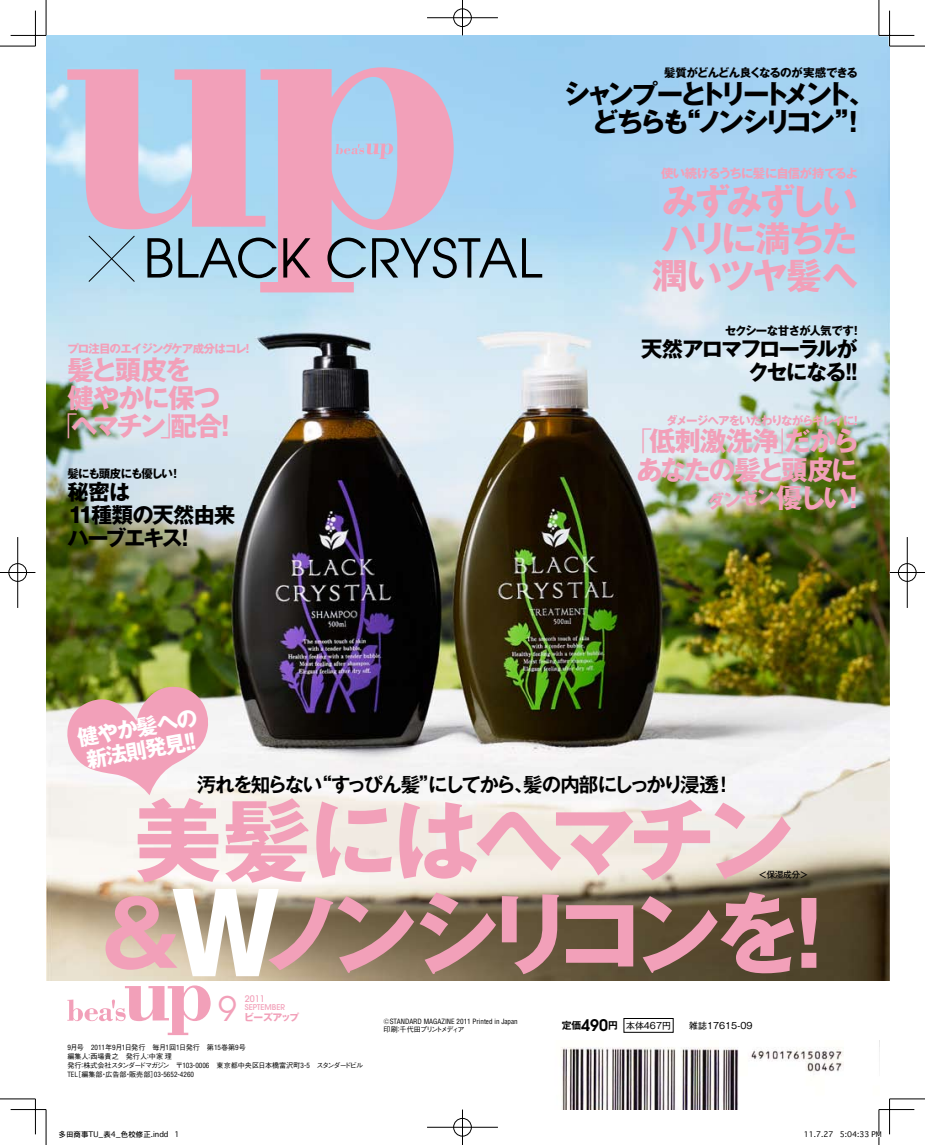
<style>
.page{position:relative;width:925px;height:1145px;background:#fff}
.page>*{position:absolute;margin:0;border:0;box-sizing:border-box;transform-origin:0 0}
.t1{font:700 88.62px/93.5px "Gothic MB101 Pro";letter-spacing:-.11em;color:#f2a0b9;text-align:center}
.t2{font:53.12px "Avant Garde";color:#000}
.t3{font:700 35.38px/37.2px "Gothic MB101 Pro";letter-spacing:-.065em;color:#f2a0b9;text-align:justify}
.t4{font:33.62px "Avant Garde";color:#f2a0b9}
.t5{font:700 26.62px/28.4px "Gothic MB101 Pro";letter-spacing:-.05em;color:#f2a0b9}
.t6{font:700 26.62px/28.4px "Gothic MB101 Pro";letter-spacing:-.15em;color:#000}
.t7{font:700 26.62px/28.4px "Gothic MB101 Pro";letter-spacing:-.1em;color:#f2a0b9}
.t8{font:300 26.62px "Gothic MB101 Pro";color:#f2a0b9}
.t9{font:700 21.25px/23px "Gothic MB101 Pro";letter-spacing:-.08em;color:#000}
.t10{font:700 21.25px/23px "Gothic MB101 Pro";color:#fff}
.t11{font:700 21.25px "Gothic MB101 Pro";letter-spacing:-.04em;color:#000}
.t12{font:700 19.5px "Gothic MB101 Pro De";letter-spacing:-.085em;color:#000}
.t13{font:700 17.75px "Gothic MB101 Pro";color:#f2a0b9}
.t14{font:600 16px "Avant Garde";color:#000}
.t15{font:700 12.38px "Gothic MB101 Pro";letter-spacing:-.06em;color:#f2a0b9}
.t16{font:700 11.5px "Gothic MB101 Pro";letter-spacing:-.085em;color:#f2a0b9}
.t17{font:700 11.5px "Gothic MB101 Pro";letter-spacing:-.06em;color:#000}
.t18{font:700 11.5px "Gothic MB101 Pro";letter-spacing:-.105em;color:#000}
.t19{font:700 9.75px "Gothic MB101 Pro";letter-spacing:-.03em;color:#f2a0b9}
.t20{font:700 9.75px "Gothic MB101 Pro De";color:#000}
.t21{font:500 9px "Avant Garde";color:#f2a0b9}
.t22{font:8.88px "Gothic MB101 Pro";color:#000}
.t23{font:700 8.88px "Futo Go B101 Pro";color:#000}
.t24{font:500 7.88px "Avant Garde";color:#f2a0b9}
.t25{font:7.5px "Osaka";color:#000}
.t26{font:condensed 7.12px "Helvetica LT Std";color:#000}
.t27{font:500 7.12px "Gothic BBB Pro";color:#000}
.t28{font:500 7.12px "Gothic BBB Pro";letter-spacing:-.14em;color:#000}
.t29{font:500 7.12px "Gothic BBB Pro";letter-spacing:-.175em;color:#000}
.t30{font:500 7.12px "Gothic BBB Pro";letter-spacing:-.195em;color:#000}
.s1{font-weight:300}
.s2{font-size:110.75px;color:#fff}
.s3{font-family:"Helvetica LT Std";font-weight:400;font-stretch:condensed}
.s4{font-family:"Gothic BBB Pro";font-weight:500;font-stretch:normal}
</style>
<div class="page">
<img style="left:46px;top:35px;width:843px;height:945px">
<img style="left:561px;top:1047px;width:283px;height:62px">
<svg style="left:67px;top:69px;width:193px;height:160px;background:#d5b8d1"></svg>
<svg style="left:260px;top:67px;width:194px;height:225px;background:#cebbd5"></svg>
<div style="left:624px;top:1018px;width:49px;height:14px;border:1px solid #000"></div>
<svg style="left:67px;top:985px;width:144px;height:50px"></svg>
<svg style="left:88px;top:235px;width:47px;height:47px;background:#a6cfe4"></svg>
<svg style="left:64px;top:686px;width:147px;height:109px"></svg>
<hr style="left:888px;top:11px;width:2px;height:35px;background:#fff">
<hr style="left:0;top:46px;width:35px;height:1px;background:#000">
<hr style="left:889px;top:46px;width:36px;height:1px;background:#000">
<hr style="left:0;top:1098px;width:35px;height:1px;background:#000">
<hr style="left:889px;top:1098px;width:36px;height:1px;background:#000">
<hr style="left:46px;top:0;width:1px;height:35px;background:#000">
<hr style="left:46px;top:1109px;width:1px;height:35px;background:#000">
<hr style="left:879px;top:0;width:1px;height:35px;background:#000">
<hr style="left:879px;top:1109px;width:1px;height:35px;background:#000">
<hr style="left:11px;top:35px;width:35px;height:1px;background:#000">
<hr style="left:879px;top:35px;width:35px;height:1px;background:#000">
<hr style="left:11px;top:1109px;width:35px;height:1px;background:#000">
<hr style="left:879px;top:1109px;width:35px;height:1px;background:#000">
<hr style="left:35px;top:11px;width:1px;height:35px;background:#000">
<hr style="left:35px;top:1098px;width:1px;height:36px;background:#000">
<hr style="left:889px;top:11px;width:1px;height:35px;background:#000">
<hr style="left:889px;top:1098px;width:1px;height:36px;background:#000">
<div style="left:453px;top:8px;width:19px;height:19px;border:2px solid #fff;border-radius:50%"></div>
<hr style="left:427px;top:17px;width:71px;height:2px;background:#fff">
<div style="left:453px;top:9px;width:18px;height:18px;border:1px solid #000;border-radius:50%"></div>
<hr style="left:427px;top:18px;width:71px;height:1px;background:#000">
<hr style="left:462px;top:0;width:1px;height:35px;background:#000">
<div style="left:453px;top:1117px;width:19px;height:20px;border:2px solid #fff;border-radius:50%"></div>
<hr style="left:427px;top:1126px;width:71px;height:2px;background:#fff">
<div style="left:453px;top:1118px;width:18px;height:18px;border:1px solid #000;border-radius:50%"></div>
<hr style="left:427px;top:1127px;width:71px;height:1px;background:#000">
<hr style="left:462px;top:1109px;width:1px;height:35px;background:#000">
<div style="left:8px;top:562px;width:19px;height:20px;border:2px solid #fff;border-radius:50%"></div>
<hr style="left:0;top:571px;width:35px;height:2px;background:#fff">
<hr style="left:17px;top:537px;width:2px;height:71px;background:#fff">
<div style="left:9px;top:563px;width:18px;height:18px;border:1px solid #000;border-radius:50%"></div>
<hr style="left:0;top:572px;width:35px;height:1px;background:#000">
<hr style="left:18px;top:537px;width:1px;height:71px;background:#000">
<div style="left:897px;top:562px;width:20px;height:20px;border:2px solid #fff;border-radius:50%"></div>
<hr style="left:889px;top:571px;width:36px;height:2px;background:#fff">
<hr style="left:906px;top:537px;width:2px;height:71px;background:#fff">
<div style="left:898px;top:563px;width:18px;height:18px;border:1px solid #000;border-radius:50%"></div>
<hr style="left:889px;top:572px;width:36px;height:1px;background:#000">
<hr style="left:907px;top:537px;width:1px;height:71px;background:#000">
<svg style="left:878px;top:1130px;width:2px;height:8px"></svg>
<h3 class="t17" style="left:664px;top:64px;width:195px">髪質がどんどん良くなるのが実感できる</h3>
<h3 class="t6" style="left:674px;top:76px;width:203px;text-indent:-111px">シャンプーとトリートメント、“ノンシリコン !“</h3>
<h3 class="t6" style="left:592px;top:105px;width:99px">どちらも</h3>
<h2 class="t2" style="left:144px;top:227px;width:400px">BLACK CRYSTAL</h2>
<h3 class="t16" style="left:67px;top:339px;width:181px">プロ注目のエイジングケア成分はコレ</h3>
<h3 class="t5" style="left:67px;top:352px;width:164px">髪と頭皮を<br>健やかに保つヘマチン配合!</h3>
<h3 class="t16" style="left:242px;top:339px;width:13px">!</h3>
<h3 class="t8" style="left:51px;top:404px;width:28px">「</h3>
<h3 class="t8" style="left:160px;top:404px;width:28px">」</h3>
<h3 class="t18" style="left:67px;top:464px;width:107px">髪にも頭皮にも優しい</h3>
<h3 class="t9" style="left:67px;top:478px;width:64px">秘密は</h3>
<h3 class="t11" style="left:67px;top:497px;width:169px">11種類の天然由来</h3>
<h3 class="t9" style="left:174px;top:524px;width:23px">!</h3>
<h3 class="t17" style="left:169px;top:464px;width:13px">!</h3>
<h3 class="t9" style="left:67px;top:524px;width:117px">ハーブエキス</h3>
<h3 class="t10" style="left:171px;top:707px;width:26px;text-indent:-98px;rotate:-10deg">健やか髪への!!</h3>
<h3 class="t10" style="left:84px;top:746px;width:102px;rotate:-10deg">新法則発見</h3>
<h3 class="t15" style="left:661px;top:163px;width:198px">使い続けるうちに髪に自信が持てるよ</h3>
<h3 class="t3" style="left:652px;top:178px;width:207px">みずみずしいハリに満ちた潤いツヤ髪へ</h3>
<h3 class="t17" style="left:725px;top:321px;width:131px">セクシーな甘さが人気です</h3>
<h3 class="t9" style="left:838px;top:335px;width:28px;text-indent:-197px">天然アロマフローラルが!!</h3>
<h3 class="t17" style="left:850px;top:321px;width:13px">!</h3>
<h3 class="t9" style="left:748px;top:358px;width:100px">クセになる</h3>
<h3 class="t16" style="left:666px;top:411px;width:190px">ダメージヘアをいたわりながらキレイに</h3>
<h3 class="t5" style="left:626px;top:424px;width:235px"><span class="s1">「</span>低刺激洗浄だから</h3>
<h3 class="t16" style="left:850px;top:411px;width:13px">!</h3>
<h3 class="t8" style="left:773px;top:419px;width:28px">」</h3>
<h3 class="t7" style="left:840px;top:452px;width:28px;text-indent:-204px">あなたの髪と頭皮に!</h3>
<h3 class="t13" style="left:706px;top:487px;width:69px;rotate:-5deg">ダンゼン</h3>
<h3 class="t5" style="left:776px;top:480px;width:75px">優しい</h3>
<h3 class="t12" style="left:312px;top:768px;width:408px">“すっぴん髪にしてから髪の内部にしっかり浸透</h3>
<h3 class="t12" style="left:197px;top:768px;width:127px">汚れを知らない</h3>
<h3 class="t12" style="left:419px;top:768px;width:21px">”</h3>
<h3 class="t12" style="left:714px;top:768px;width:21px">!</h3>
<h3 class="t12" style="left:514px;top:768px;width:21px">、</h3>
<h1 class="t1" style="left:133px;top:783px;width:691px">美髪にはヘマチン<br><span class="s2">Ｗ</span>ノンシリコンを!</h1>
<p class="t23" style="left:758px;top:867px;width:51px">＜保湿成分&lt;</p>
<h1 class="t1" style="left:96px;top:876px;width:90px">＆</h1>
<p class="t21" style="left:245px;top:993px;width:21px">2011</p>
<h3 class="t4" style="left:218px;top:988px;width:20px">9</h3>
<p class="t24" style="left:245px;top:1002px;width:42px">SEPTEMBER</p>
<h3 class="t19" style="left:244px;top:1008px;width:57px">ビーズアップ</h3>
<p class="t27" style="left:153px;top:1041px;width:49px">毎月回<span class="s3">1 1</span>日発行</p>
<p class="t27" style="left:207px;top:1041px;width:40px">第<span class="s3">15</span>巻第号<span class="s3">9</span></p>
<p class="t26" style="left:91px;top:1043px;width:56px">2011<span class="s4">年月</span>9 1<span class="s4">日発行</span></p>
<p class="t27" style="left:67px;top:1041px;width:18px"><span class="s3">9</span>月号</p>
<p class="t27" style="left:126px;top:1050px;width:48px">発行人中家理</p>
<p class="t27" style="left:67px;top:1050px;width:53px">編集人西場貴之</p>
<p class="t27" style="left:86px;top:1050px;width:9px">：</p>
<p class="t27" style="left:144px;top:1050px;width:9px">：</p>
<p class="t28" style="left:67px;top:1059px;width:104px">発行株式会社スタンダードマガジン</p>
<p class="t27" style="left:217px;top:1059px;width:95px">東京都中央区日本橋富沢町<span class="s3">3-5</span></p>
<p class="t30" style="left:316px;top:1059px;width:48px">スタンダードビル</p>
<p class="t26" style="left:176px;top:1060px;width:35px"><span class="s4">〒</span>103-0006</p>
<p class="t27" style="left:79px;top:1059px;width:9px">：</p>
<p class="t27" style="left:67px;top:1068px;width:92px"><span class="s3">TEL</span>［編集部広告部販売部[</p>
<p class="t27" style="left:124px;top:1068px;width:9px">・</p>
<p class="t26" style="left:154px;top:1069px;width:42px">03-5652-4260</p>
<p class="t27" style="left:100px;top:1068px;width:9px">・</p>
<p class="t26" style="left:384px;top:1016px;width:136px"><span class="s4">©</span>STANDARD MAGAZINE 2011 Printed in Japan</p>
<p class="t22" style="left:689px;top:1018px;width:65px">雑誌17615-09</p>
<h3 class="t14" style="left:581px;top:1015px;width:28px">490</h3>
<h3 class="t20" style="left:562px;top:1017px;width:21px">定価</h3>
<p class="t22" style="left:626px;top:1018px;width:46px">本体467円</p>
<h3 class="t20" style="left:608px;top:1017px;width:11px">円</h3>
<p class="t29" style="left:384px;top:1024px;width:83px">印刷千代田プリントメディア</p>
<p class="t27" style="left:395px;top:1024px;width:9px">：</p>
<p class="t25" style="left:59px;top:1129px;width:111px">多田商事TU_表4_色校修正.indd</p>
<p class="t25" style="left:175px;top:1129px;width:7px">1</p>
<p class="t25" style="left:804px;top:1129px;width:31px">11.7.27</p>
<p class="t25" style="left:840px;top:1129px;width:43px">5:04:33 PM</p>
</div>
